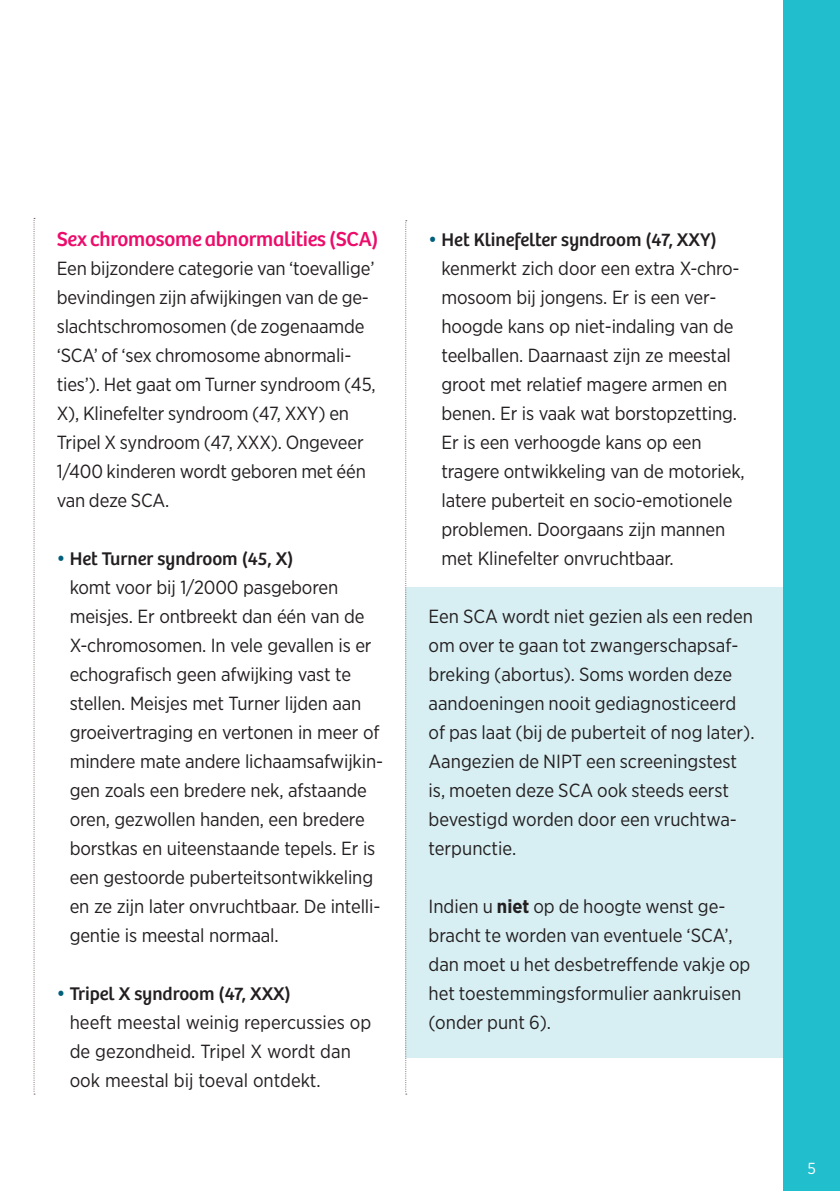
<style>
.page{position:relative;width:840px;height:1191px;background:#fff}
.page>*{position:absolute;margin:0;border:0;box-sizing:border-box;transform-origin:0 0}
.t1{font:21px "Bree";letter-spacing:-.01em;color:#ec0c6a}
.t2{font:19px/29px "Gotham Narrow";letter-spacing:-.01em;color:#231f20}
.t3{font:19px "Bree";color:#231f20}
.t4{font:16px "Gotham Narrow";color:#fff}
.s1{font-family:"Gotham Narrow";font-weight:500;color:#005f7b}
.s2{font-weight:700}
</style>
<div class="page">
<div style="left:405px;top:587px;width:377px;height:471px;background:#d7eff3"></div>
<div style="left:782px;top:0;width:57px;height:1191px;background:#21bece"></div>
<svg style="left:34px;top:218px;width:1px;height:876px"></svg>
<svg style="left:405px;top:220px;width:1px;height:874px"></svg>
<p class="t1" style="left:57px;top:227px;width:323px">Sex chromosome abnormalities (SCA)</p>
<p class="t2" style="left:57px;top:253px;width:320px">Een bijzondere categorie van ‘toevallige’ bevindingen zijn afwijkingen van de ge&shy;slachtschromosomen (de zogenaamde ‘SCA’ of ‘sex chromosome abnormali&shy;ties’). Het gaat om Turner syndroom (45, X), Klinefelter syndroom (47, XXY) en Tripel X syndroom (47, XXX). Ongeveer 1/400 kinderen wordt geboren met één van deze SCA.</p>
<p class="t3" style="left:57px;top:548px;width:238px"><span class="s1">•</span> Het Turner syndroom (45, X)</p>
<p class="t2" style="left:70px;top:572px;width:314px">komt voor bij 1/2000 pasgeboren meisjes. Er ontbreekt dan één van de X-chromosomen. In vele gevallen is er echografisch geen afwijking vast te stellen. Meisjes met Turner lijden aan groeivertraging en vertonen in meer of mindere mate andere lichaamsafwijkin&shy;gen zoals een bredere nek, afstaande oren, gezwollen handen, een bredere borstkas en uiteenstaande tepels. Er is een gestoorde puberteitsontwikkeling en ze zijn later onvruchtbaar. De intelli&shy;gentie is meestal normaal.</p>
<p class="t3" style="left:57px;top:982px;width:235px"><span class="s1">•</span> Tripel X syndroom (47, XXX)</p>
<p class="t2" style="left:70px;top:1007px;width:303px">heeft meestal weinig repercussies op de gezondheid. Tripel X wordt dan ook meestal bij toeval ontdekt.</p>
<p class="t3" style="left:428px;top:228px;width:289px"><span class="s1">•</span> Het Klinefelter syndroom (47, XXY)</p>
<p class="t2" style="left:441px;top:253px;width:304px">kenmerkt zich door een extra X-chro&shy;mosoom bij jongens. Er is een ver&shy;hoogde kans op niet-indaling van de teelballen. Daarnaast zijn ze meestal groot met relatief magere armen en benen. Er is vaak wat borstopzetting.<br>Er is een verhoogde kans op een tragere ontwikkeling van de motoriek, latere puberteit en socio-emotionele problemen. Doorgaans zijn mannen met Klinefelter onvruchtbaar.</p>
<p class="t2" style="left:428px;top:601px;width:327px">Een SCA wordt niet gezien als een reden om over te gaan tot zwangerschapsaf&shy;breking (abortus). Soms worden deze aandoeningen nooit gediagnosticeerd of pas laat (bij de puberteit of nog later).<br>Aangezien de NIPT een screeningstest is, moeten deze SCA ook steeds eerst bevestigd worden door een vruchtwa&shy;terpunctie.</p>
<p class="t2" style="left:428px;top:891px;width:323px">Indien u <span class="s2">niet</span> op de hoogte wenst ge&shy;bracht te worden van eventuele ‘SCA’, dan moet u het desbetreffende vakje op het toestemmingsformulier aankruisen (onder punt 6).</p>
<p class="t4" style="left:806px;top:1158px;width:10px">5</p>
</div>
